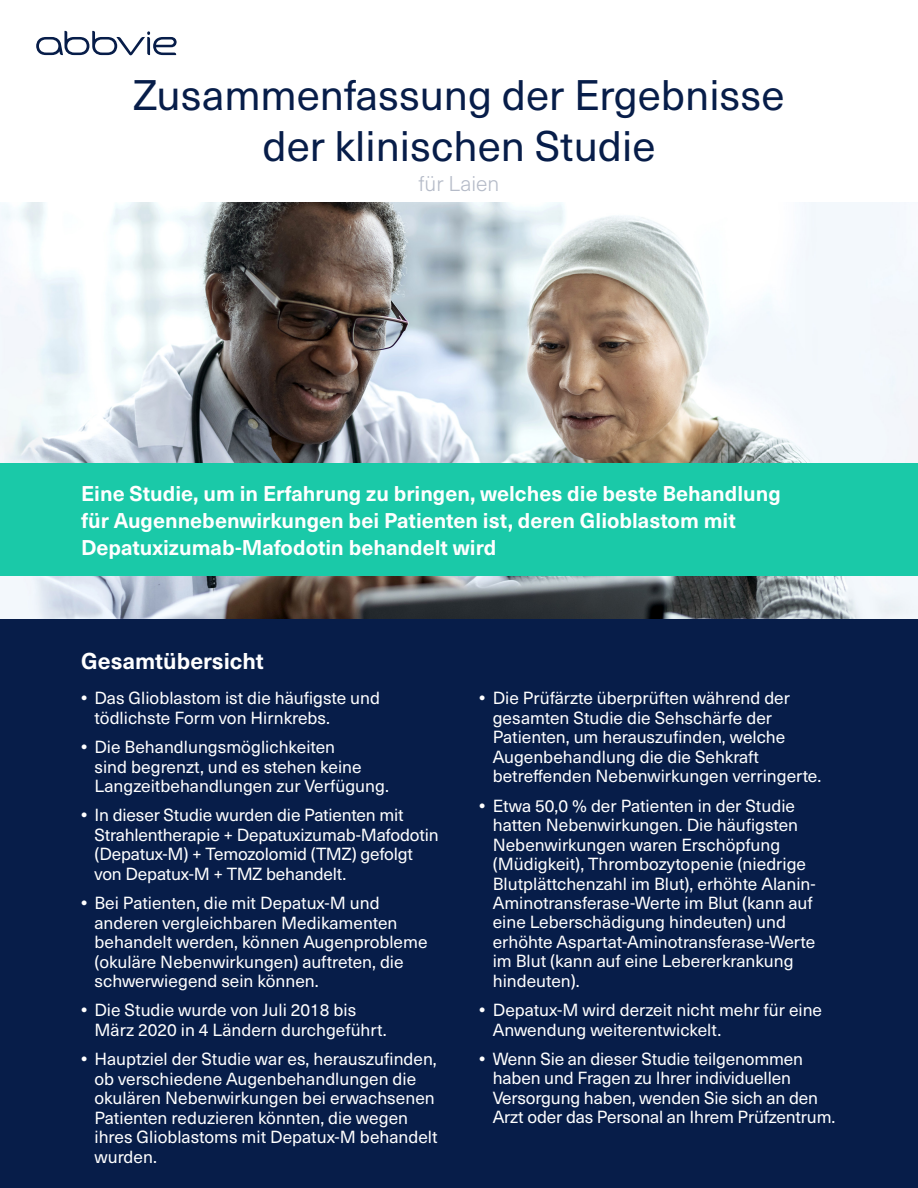
<style>
.page{position:relative;width:918px;height:1188px;background:#fff}
.page>*{position:absolute;margin:0;border:0;box-sizing:border-box;transform-origin:0 0}
.t1{font:42px/50.4px "Neue Haas Unica Pro";color:#071d49;text-align:center}
.t2{font:700 22.5px "Neue Haas Unica Pro";color:#fff}
.t3{font:700 21px/27px "Neue Haas Unica Pro";color:#fff}
.t4{font:300 21px "Neue Haas Unica Pro";color:#b5bbc8}
.t5{font:17.25px/19.5px "Neue Haas Unica Pro";color:#fff}
.s1{font-weight:700}
</style>
<div class="page">
<div style="left:0;top:580px;width:918px;height:608px;background:#071d49"></div>
<img style="left:0;top:202px;width:918px;height:417px">
<div style="left:0;top:464px;width:918px;height:112px;background:#1ac9a8"></div>
<svg style="left:36px;top:31px;width:141px;height:24px"></svg>
<h1 class="t1" style="left:134px;top:71px;width:652px">Zusammenfassung der Ergebnisse der klinischen Studie</h1>
<p class="t4" style="left:419px;top:171px;width:82px">für Laien</p>
<p class="t3" style="left:81px;top:480px;width:701px">Eine Studie, um in Erfahrung zu bringen, welches die beste Behandlung für Augennebenwirkungen bei Patienten ist, deren Glioblastom mit<br>Depatuxizumab-Mafodotin behandelt wird</p>
<h2 class="t2" style="left:81px;top:647px;width:184px">Gesamtübersicht</h2>
<p class="t5" style="left:95px;top:689px;width:287px;text-indent:-14px"><span class="s1">•</span> Das Glioblastom ist die häufigste und tödlichste Form von Hirnkrebs.</p>
<p class="t5" style="left:95px;top:738px;width:296px;text-indent:-14px"><span class="s1">•</span> Die Behandlungsmöglichkeiten<br>sind begrenzt, und es stehen keine<br>Langzeitbehandlungen zur Verfügung.</p>
<p class="t5" style="left:95px;top:806px;width:346px;text-indent:-14px"><span class="s1">•</span> In dieser Studie wurden die Patienten mit Strahlentherapie + Depatuxizumab-Mafodotin (Depatux-M) + Temozolomid (TMZ) gefolgt von Depatux-M + TMZ behandelt.</p>
<p class="t5" style="left:95px;top:894px;width:334px;text-indent:-14px"><span class="s1">•</span> Bei Patienten, die mit Depatux-M und anderen vergleichbaren Medikamenten behandelt werden, können Augenprobleme (okuläre Nebenwirkungen) auftreten, die schwerwiegend sein können.</p>
<p class="t5" style="left:95px;top:1001px;width:294px;text-indent:-14px"><span class="s1">•</span> Die Studie wurde von Juli 2018 bis<br>März 2020 in 4 Ländern durchgeführt.</p>
<p class="t5" style="left:95px;top:1049px;width:345px;text-indent:-14px"><span class="s1">•</span> Hauptziel der Studie war es, herauszufinden, ob verschiedene Augenbehandlungen die okulären Nebenwirkungen bei erwachsenen Patienten reduzieren könnten, die wegen ihres Glioblastoms mit Depatux-M behandelt wurden.</p>
<p class="t5" style="left:493px;top:689px;width:330px;text-indent:-14px"><span class="s1">•</span> Die Prüfärzte überprüften während der gesamten Studie die Sehschärfe der Patienten, um herauszufinden, welche Augenbehandlung die die Sehkraft betreffenden Nebenwirkungen verringerte.</p>
<p class="t5" style="left:493px;top:796px;width:324px;text-indent:-14px"><span class="s1">•</span> Etwa 50,0 % der Patienten in der Studie hatten Nebenwirkungen. Die häufigsten Nebenwirkungen waren Erschöpfung (Müdigkeit), Thrombozytopenie (niedrige Blutplättchenzahl im Blut), erhöhte Alanin-Aminotransferase-Werte im Blut (kann auf eine Leberschädigung hindeuten) und erhöhte Aspartat-Aminotransferase-Werte im Blut (kann auf eine Lebererkrankung hindeuten).</p>
<p class="t5" style="left:493px;top:1001px;width:331px;text-indent:-14px"><span class="s1">•</span> Depatux-M wird derzeit nicht mehr für eine<br>Anwendung weiterentwickelt.</p>
<p class="t5" style="left:493px;top:1049px;width:344px;text-indent:-14px"><span class="s1">•</span> Wenn Sie an dieser Studie teilgenommen haben und Fragen zu Ihrer individuellen Versorgung haben, wenden Sie sich an den Arzt oder das Personal an Ihrem Prüfzentrum.</p>
</div>
